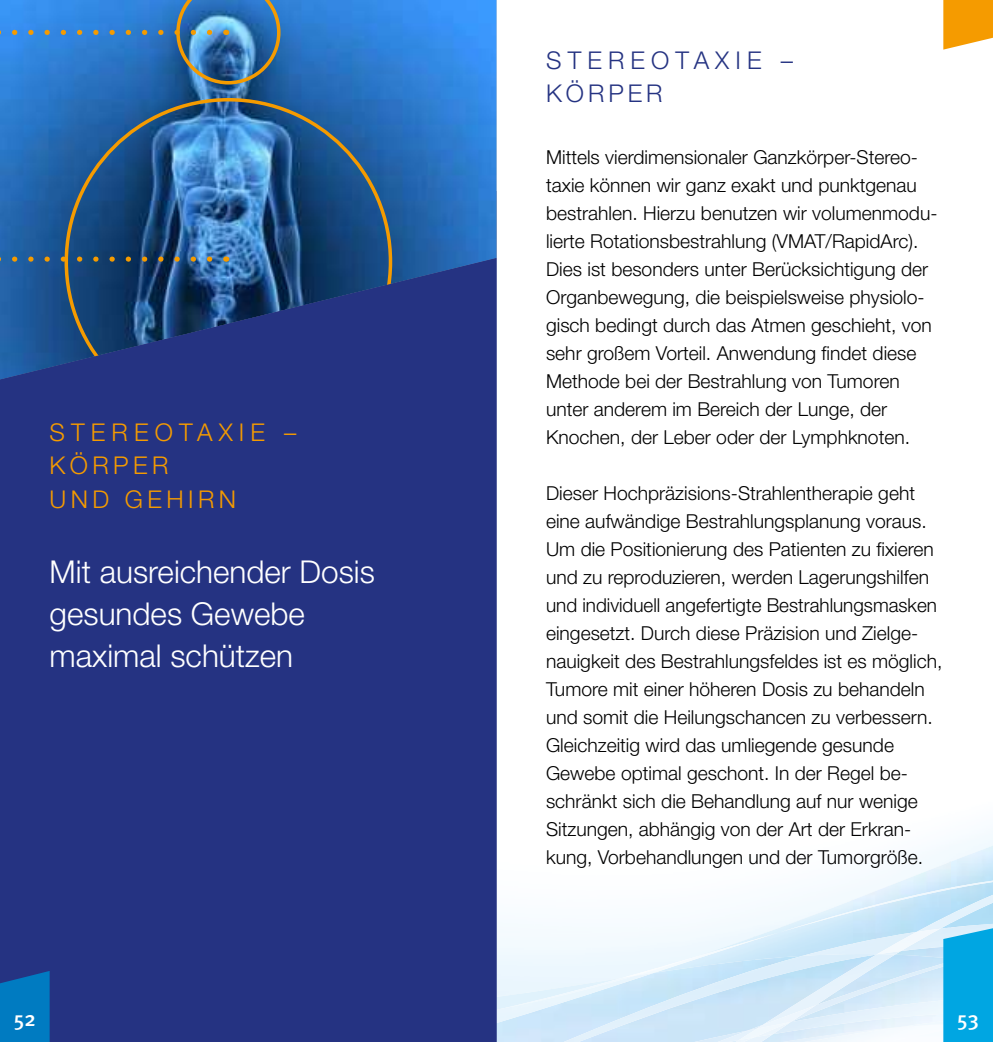
<style>
.page{position:relative;width:993px;height:1042px;background:#fff}
.page>*{position:absolute;margin:0;border:0;box-sizing:border-box;transform-origin:0 0}
.t1{font:300 31.5px/42px "Helvetica Neue";color:#fff}
.t2{font:300 24.5px/33.2px "Helvetica Neue";letter-spacing:.18em;color:#f59b00}
.t3{font:300 24.5px/33.2px "Helvetica Neue";letter-spacing:.25em;color:#253382}
.t4{font:500 21px "Meta Plus";color:#fff}
.t5{font:300 19.25px/28px "Helvetica Neue";color:#000}
</style>
<div class="page">
<img style="left:496px;top:850px;width:258px;height:82px">
<img style="left:753px;top:885px;width:26px;height:15px">
<img style="left:802px;top:932px;width:74px;height:13px">
<img style="left:621px;top:932px;width:158px;height:22px">
<img style="left:779px;top:877px;width:213px;height:55px">
<img style="left:878px;top:884px;width:114px;height:61px">
<img style="left:876px;top:928px;width:63px;height:17px">
<img style="left:647px;top:945px;width:296px;height:9px">
<div style="left:496px;top:907px;width:125px;height:47px;background:#f5fafe"></div>
<img style="left:500px;top:954px;width:262px;height:76px">
<img style="left:496px;top:973px;width:157px;height:69px">
<img style="left:762px;top:954px;width:132px;height:5px">
<img style="left:662px;top:959px;width:281px;height:83px">
<img style="left:719px;top:1005px;width:96px;height:37px">
<img style="left:576px;top:1030px;width:131px;height:12px">
<img style="left:772px;top:995px;width:171px;height:39px">
<img style="left:707px;top:1028px;width:49px;height:14px">
<img style="left:738px;top:1022px;width:52px;height:18px">
<img style="left:0;top:1px;width:496px;height:257px">
<svg style="left:943px;top:0;width:49px;height:50px"></svg>
<svg style="left:0;top:256px;width:209px;height:2px"></svg>
<svg style="left:0;top:0;width:280px;height:84px"></svg>
<svg style="left:0;top:258px;width:496px;height:784px;fill:#253382"></svg>
<svg style="left:0;top:971px;width:50px;height:71px"></svg>
<svg style="left:943px;top:928px;width:49px;height:114px"></svg>
<p class="t2" style="left:50px;top:418px;width:248px">STEREOTAXIE –<br>KÖRPER<br>UND GEHIRN</p>
<h1 class="t1" style="left:50px;top:554px;width:326px">Mit ausreichender Dosis gesundes Gewebe maximal schützen</h1>
<p class="t3" style="left:546px;top:46px;width:248px">STEREOTAXIE –<br>KÖRPER</p>
<p class="t5" style="left:546px;top:145px;width:393px">Mittels vierdimensionaler Ganzkörper-Stereo&shy;taxie können wir ganz exakt und punktgenau bestrahlen. Hierzu benutzen wir volumenmodu&shy;lierte Rotationsbestrahlung (VMAT/RapidArc).<br>Dies ist besonders unter Berücksichtigung der Organbewegung, die beispielsweise physiolo&shy;gisch bedingt durch das Atmen geschieht, von sehr großem Vorteil. Anwendung findet diese Methode bei der Bestrahlung von Tumoren unter anderem im Bereich der Lunge, der Knochen, der Leber oder der Lymphknoten.</p>
<p class="t5" style="left:546px;top:481px;width:398px">Dieser Hochpräzisions-Strahlentherapie geht eine aufwändige Bestrahlungsplanung voraus.<br>Um die Positionierung des Patienten zu fixieren und zu reproduzieren, werden Lagerungshilfen und individuell angefertigte Bestrahlungsmasken eingesetzt. Durch diese Präzision und Zielge&shy;nauigkeit des Bestrahlungsfeldes ist es möglich, Tumore mit einer höheren Dosis zu behandeln und somit die Heilungschancen zu verbessern.<br>Gleichzeitig wird das umliegende gesunde Gewebe optimal geschont. In der Regel be&shy;schränkt sich die Behandlung auf nur wenige Sitzungen, abhängig von der Art der Erkran&shy;kung, Vorbehandlungen und der Tumorgröße.</p>
<p class="t4" style="left:14px;top:1006px;width:24px">52</p>
<p class="t4" style="left:956px;top:1006px;width:23px">53</p>
</div>
